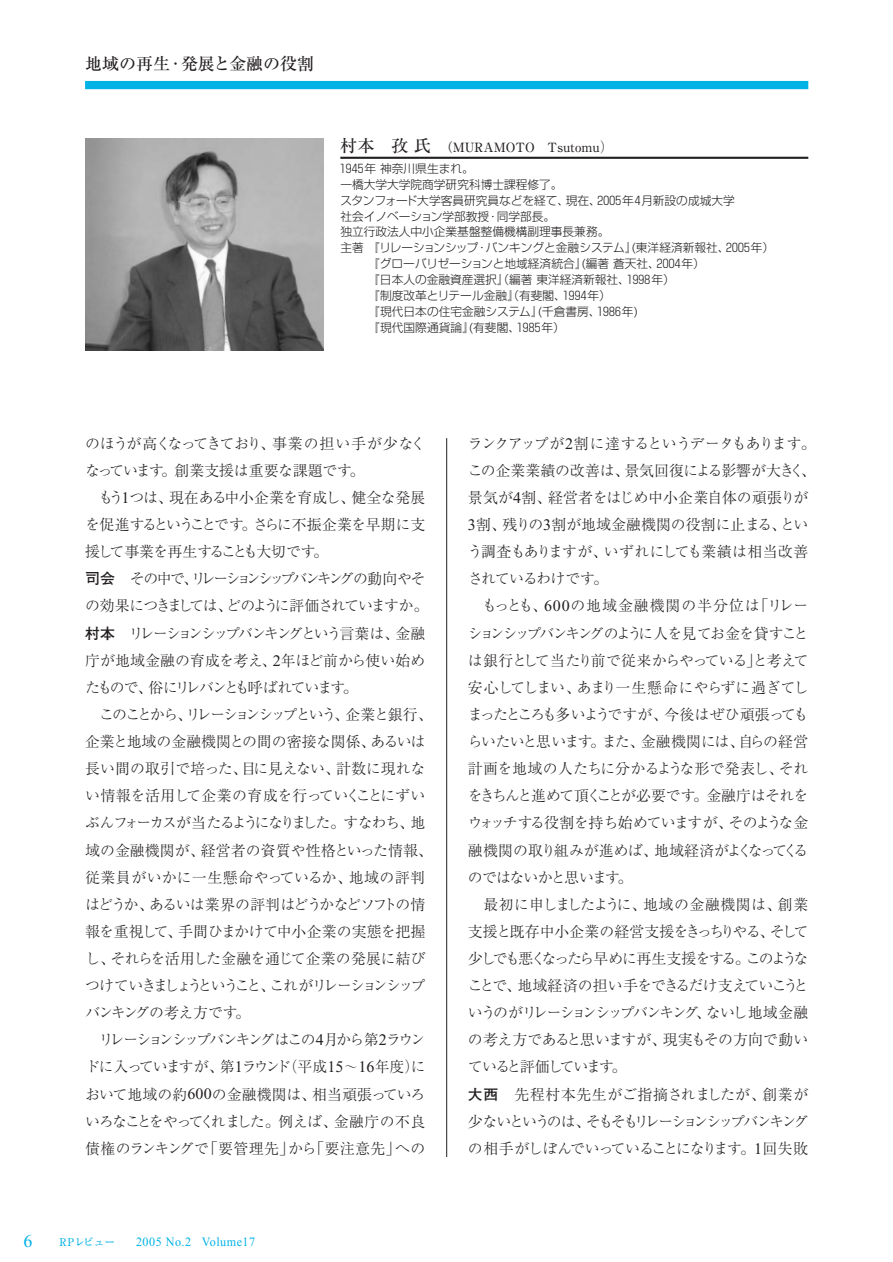
<style>
.page{position:relative;width:893px;height:1262px;background:#fff}
.page>*{position:absolute;margin:0;border:0;box-sizing:border-box;transform-origin:0 0}
.t1{font:18.15px "Times New Roman";color:#00b2e5}
.t2{font:500 16.95px "Ryumin";color:#231f20}
.t3{font:300 14.85px/27.2px "Ryumin";letter-spacing:-.055em;color:#231f20;text-align:justify}
.t4{font:300 14.85px/27.2px "Ryumin";letter-spacing:-.03em;color:#231f20}
.t5{font:300 14.85px/27.2px "Ryumin";letter-spacing:-.08em;color:#231f20}
.t6{font:300 14.85px/27.2px "Ryumin";letter-spacing:-.09em;color:#231f20}
.t7{font:300 14.85px/27.2px "Ryumin";letter-spacing:-.005em;color:#231f20}
.t8{font:300 14.85px/27.2px "Ryumin";letter-spacing:-.015em;color:#231f20}
.t9{font:500 12.75px "Ryumin";color:#231f20}
.t10{font:12.75px "Times New Roman";letter-spacing:.04em;color:#00b2e5;scale:.95 1}
.t11{font:300 11.7px "Shin Go";color:#231f20}
.t12{font:500 10.65px "Ryumin";color:#00b2e5}
.s1{font-size:16.95px}
.s2{font-weight:300;font-size:13.8px}
.s3{font-family:"Times New Roman";font-weight:400;font-size:16.05px}
.s4{font-family:"Futo Go B101";font-weight:700}
</style>
<div class="page">
<div style="left:85px;top:81px;width:723px;height:8px;background:#00b2e5"></div>
<hr style="left:446px;top:438px;width:1px;height:719px;background:#231f20">
<img style="left:85px;top:138px;width:238px;height:213px">
<hr style="left:340px;top:157px;width:468px;height:2px;background:#231f20">
<p class="t2" style="left:85px;top:57px;width:230px">地域の再生・発展と金融の役割</p>
<p class="t9" style="left:340px;top:143px;width:275px"><span class="s1">村本　孜氏</span> （MURAMOTO Tsutomu<span class="s2">）</span></p>
<p class="t11" style="left:337px;top:164px;width:138px">１９４５年神奈川県生まれ。</p>
<p class="t11" style="left:340px;top:180px;width:224px">一橋大学大学院商学研究科博士課程修了。</p>
<p class="t11" style="left:340px;top:196px;width:396px">スタンフォード大学客員研究員などを経て、現在、２００５年４月新設の成城大学</p>
<p class="t11" style="left:340px;top:212px;width:216px">社会イノベーション学部教授・同学部長。</p>
<p class="t11" style="left:340px;top:228px;width:270px">独立行政法人中小企業基盤整備機構副理事長兼務。</p>
<p class="t11" style="left:340px;top:244px;width:435px">主著『リレーションシップ・バンキングと金融システム』(東洋経済新報社、２００５年）</p>
<p class="t11" style="left:368px;top:259px;width:338px">『グローバリゼーションと地域経済統合』(編著蒼天社、２００４年）</p>
<p class="t11" style="left:368px;top:275px;width:308px">『日本人の金融資産選択』（編著東洋経済新報社、１９９８年）</p>
<p class="t11" style="left:368px;top:291px;width:244px">『制度改革とリテール金融』（有斐閣、１９９４年）</p>
<p class="t11" style="left:368px;top:307px;width:271px">『現代日本の住宅金融システム』(千倉書房、１９８６年)</p>
<p class="t11" style="left:368px;top:323px;width:198px">『現代国際通貨論』(有斐閣、１９８５年）</p>
<p class="t8" style="left:85px;top:431px;width:342px">のほうが高くなってきており、事業の担い手が少なくなっています。創業支援は重要な課題です。</p>
<p class="t6" style="left:85px;top:486px;width:345px;text-indent:13px">もう<span class="s3">1</span>つは、現在ある中小企業を育成し、健全な発展を促進するということです。さらに不振企業を早期に支援して事業を再生することも大切です。<br><span class="s4">司会</span> その中で、リレーションシップバンキングの動向やその効果につきましては、どのように評価されていますか。<span class="s4">村本</span> リレーションシップバンキングという言葉は、金融庁が地域金融の育成を考え、<span class="s3">2</span>年ほど前から使い始めたもので、俗にリレバンとも呼ばれています。</p>
<p class="t4" style="left:85px;top:702px;width:349px;text-indent:14px">このことから、リレーションシップという、企業と銀行、企業と地域の金融機関との間の密接な関係、あるいは長い間の取引で培った、目に見えない、計数に現れない情報を活用して企業の育成を行っていくことにずいぶんフォーカスが当たるようになりました。すなわち、地域の金融機関が、経営者の資質や性格といった情報、従業員がいかに一生懸命やっているか、地域の評判はどうか、あるいは業界の評判はどうかなどソフトの情報を重視して、手間ひまかけて中小企業の実態を把握し、それらを活用した金融を通じて企業の発展に結びつけていきましょうということ、これがリレーションシップバンキングの考え方です。</p>
<p class="t3" style="left:85px;top:1028px;width:342px;text-indent:14px">リレーションシップバンキングはこの<span class="s3">4</span>月から第<span class="s3">2</span>ラウンドに入っていますが、第<span class="s3">1</span>ラウンド（平成<span class="s3">15</span>～<span class="s3">16</span>年度）において地域の約<span class="s3">600</span>の金融機関は、相当頑張っていろいろなことをやってくれました。例えば、金融庁の不良債権のランキングで「要管理先」から「要注意先」への</p>
<p class="t1" style="left:23px;top:1234px;width:11px">6</p>
<p class="t12" style="left:60px;top:1237px;width:57px">RPレビュー</p>
<p class="t10" style="left:136px;top:1236px;width:127px">2005 No.2 Volume17</p>
<p class="t7" style="left:468px;top:431px;width:349px">ランクアップが<span class="s3">2</span>割に達するというデータもあります。この企業業績の改善は、景気回復による影響が大きく、景気が<span class="s3">4</span>割、経営者をはじめ中小企業自体の頑張りが<br><span class="s3">3</span>割、残りの<span class="s3">3</span>割が地域金融機関の役割に止まる、という調査もありますが、いずれにしても業績は相当改善されているわけです。</p>
<p class="t3" style="left:468px;top:594px;width:342px;text-indent:14px">もっとも、<span class="s3">600</span>の地域金融機関の半分位は「リレーションシップバンキングのように人を見てお金を貸すことは銀行として当たり前で従来からやっている」と考えて安心してしまい、あまり一生懸命にやらずに過ぎてしまったところも多いようですが、今後はぜひ頑張ってもらいたいと思います。また、金融機関には、自らの経営計画を地域の人たちに分かるような形で発表し、それをきちんと進めて頂くことが必要です。金融庁はそれをウォッチする役割を持ち始めていますが、そのような金融機関の取り組みが進めば、地域経済がよくなってくるのではないかと思います。</p>
<p class="t5" style="left:468px;top:892px;width:342px;text-indent:15px">最初に申しましたように、地域の金融機関は、創業支援と既存中小企業の経営支援をきっちりやる、そして少しでも悪くなったら早めに再生支援をする。このようなことで、地域経済の担い手をできるだけ支えていこうというのがリレーションシップバンキング、ないし地域金融の考え方であると思いますが、現実もその方向で動いていると評価しています。<br><span class="s4">大西</span> 先程村本先生がご指摘されましたが、創業が少ないというのは、そもそもリレーションシップバンキングの相手がしぼんでいっていることになります。<span class="s3">1</span>回失敗</p>
</div>
